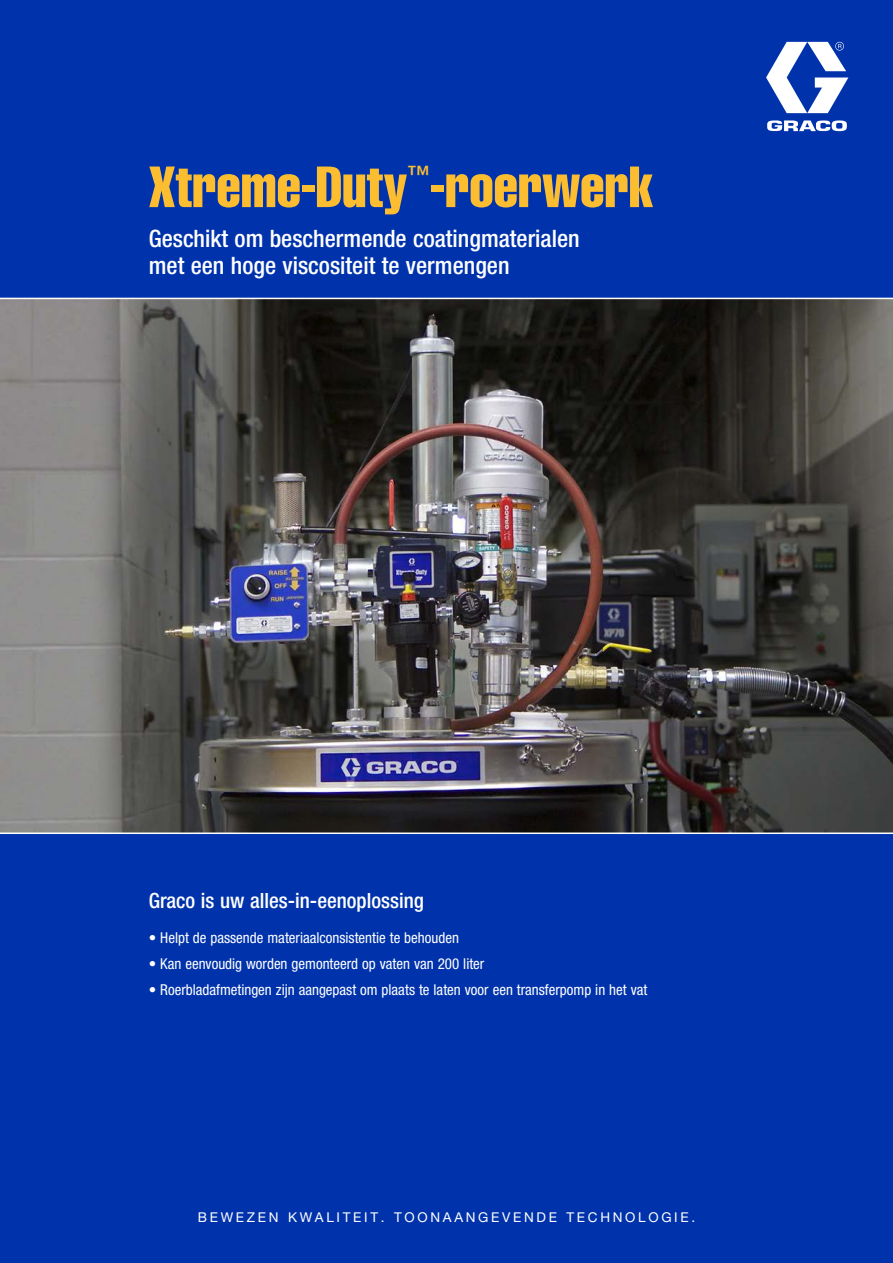
<style>
.page{position:relative;width:893px;height:1263px;background:#0033ab}
.page>*{position:absolute;margin:0;border:0;box-sizing:border-box;transform-origin:0 0}
.t1{font:57px "Helvetica LT Std Comp";color:#fcbd30}
.t2{font:500 condensed 24px/27px "Helvetica Neue LT Std";color:#fff}
.t3{font:500 condensed 22.8px "Helvetica Neue LT Std";color:#fcbd30}
.t4{font:500 condensed 21px "Helvetica Neue LT Std";color:#fff}
.t5{font:condensed 15px "Helvetica Neue LT Std";color:#fff}
.t6{font:13.5px "Helvetica Neue LT Std";letter-spacing:.2em;color:#fff}
</style>
<div class="page">
<img style="left:0;top:299px;width:893px;height:533px">
<hr style="left:0;top:832px;width:893px;height:2px;background:#fff">
<svg style="left:766px;top:42px;width:82px;height:71px"></svg>
<svg style="left:767px;top:120px;width:80px;height:11px"></svg>
<hr style="left:0;top:298px;width:893px;height:1px;background:#fff">
<h3 class="t3" style="left:408px;top:160px;width:24px">™</h3>
<h1 class="t1" style="left:149px;top:151px;width:506px">Xtreme-Duty -roerwerk</h1>
<h2 class="t2" style="left:149px;top:224px;width:432px">Geschikt om beschermende coatingmaterialen met een hoge viscositeit te vermengen</h2>
<h3 class="t4" style="left:149px;top:888px;width:277px">Graco is uw alles-in-eenoplossing</h3>
<p class="t5" style="left:149px;top:928px;width:312px">• Helpt de passende materiaalconsistentie te behouden</p>
<p class="t5" style="left:149px;top:955px;width:337px">• Kan eenvoudig worden gemonteerd op vaten van 200 liter</p>
<p class="t5" style="left:149px;top:981px;width:500px">• Roerbladafmetingen zijn aangepast om plaats te laten voor een transferpomp in het vat</p>
<p class="t6" style="left:198px;top:1209px;width:499px">BEWEZEN KWALITEIT. TOONAANGEVENDE TECHNOLOGIE.</p>
</div>
